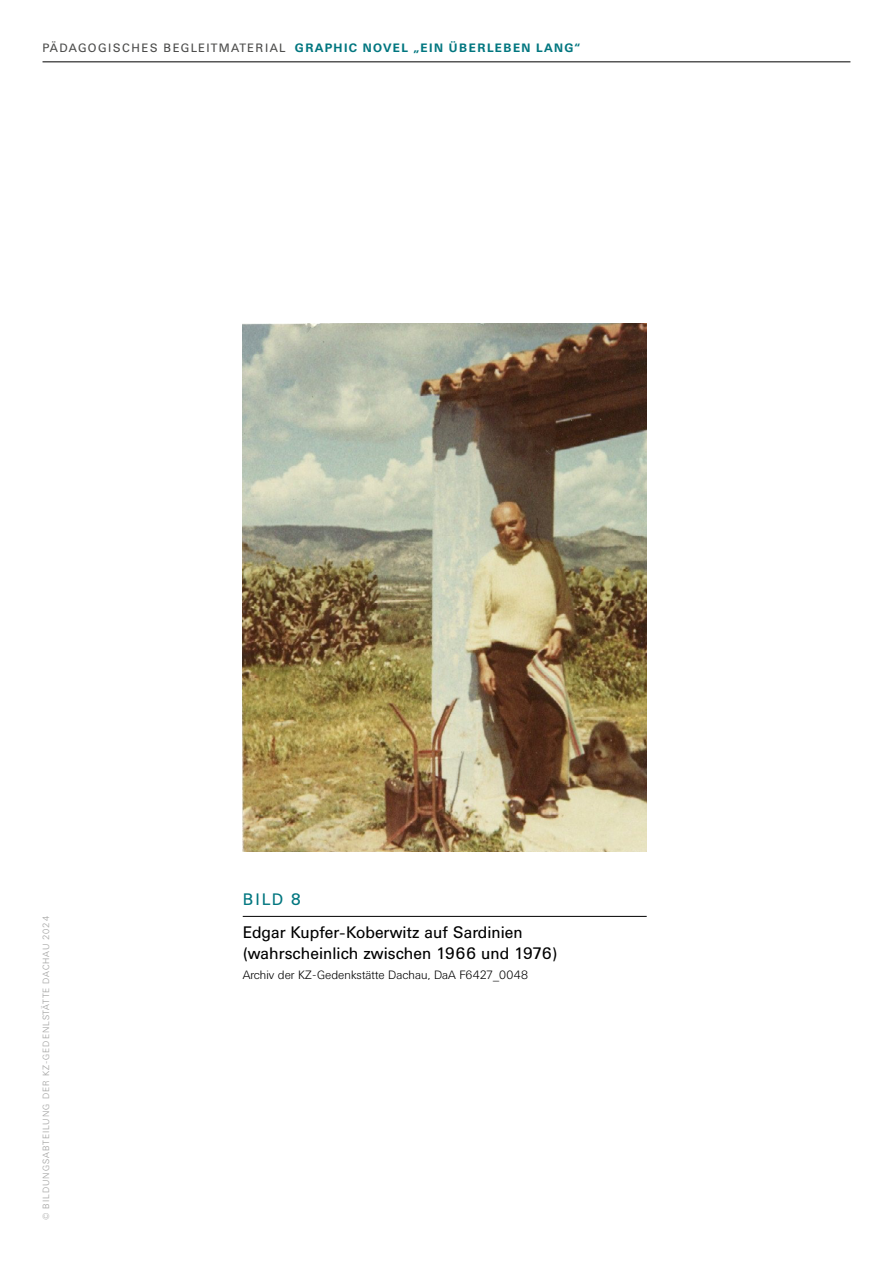
<style>
.page{position:relative;width:893px;height:1263px;background:#fff}
.page>*{position:absolute;margin:0;border:0;box-sizing:border-box;transform-origin:0 0}
.t1{font:16.5px "Univers BSK";color:#000}
.t2{font:16.5px "Univers BSK";color:#00767f}
.t3{font:700 12px "Univers BSK";letter-spacing:.13em;color:#00767f}
.t4{font:300 12px "Univers BSK";color:#000}
.t5{font:300 9px "Univers BSK";letter-spacing:.11em;color:#9d9d9c}
.s1{font-weight:400;color:#4a4a49}
</style>
<div class="page">
<hr style="left:43px;top:62px;width:807px;height:1px;background:#000">
<img style="left:243px;top:324px;width:404px;height:528px">
<hr style="left:243px;top:916px;width:404px;height:1px;background:#000">
<p class="t3" style="left:43px;top:40px;width:539px"><span class="s1">PÄDAGOGISCHES BEGLEITMATERIAL</span> GRAPHIC NOVEL „EIN ÜBERLEBEN LANG“</p>
<p class="t5" style="left:41px;top:1220px;width:306px;rotate:-90deg">© BILDUNGSABTEILUNG DER KZ-GEDENLSTÄTTE DACHAU 2024</p>
<p class="t2" style="left:243px;top:890px;width:60px">BILD 8</p>
<p class="t1" style="left:243px;top:923px;width:282px">Edgar Kupfer-Koberwitz auf Sardinien</p>
<p class="t1" style="left:243px;top:944px;width:316px">(wahrscheinlich zwischen 1966 und 1976)</p>
<p class="t4" style="left:243px;top:968px;width:287px">Archiv der KZ-Gedenkstätte Dachau, DaA F6427_0048</p>
</div>
